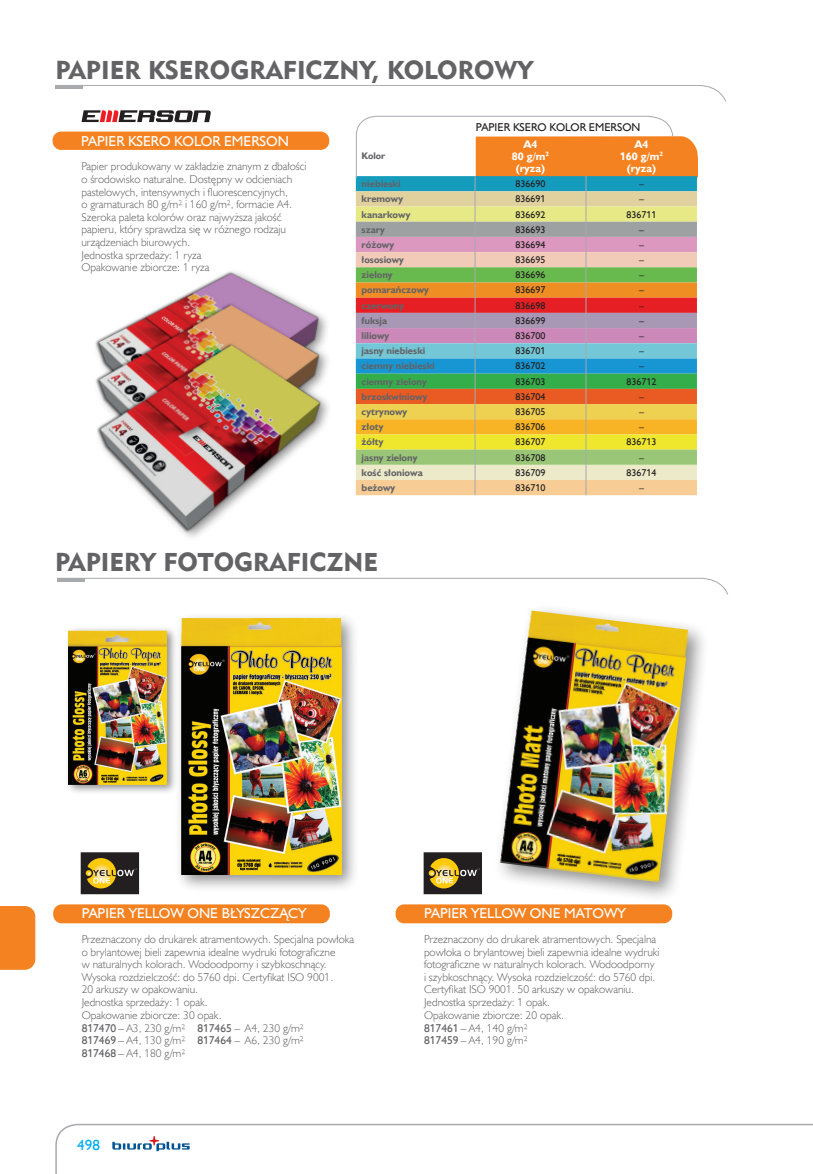
<style>
.page{position:relative;width:813px;height:1174px;background:#fff}
.page>*{position:absolute;margin:0;border:0;box-sizing:border-box;transform-origin:0 0}
.Rozdziały_nie_do_spisu{font:25.65px "Geometric 415 Blk EU";color:#636366}
.t1{font:15px "Humanst 521 EU";color:#00aeef}
.Nazwa_modułu_starego{font:14.4px "Humanst 521 EU";color:#fff}
.Nazwa_modułu_A{font:14.4px "Humanst 521 EU";color:#fff}
.opis_produktów{font:11.4px/12.6px "Humanst 521 Lt EU";color:#636366}
.tabela_-_tytul_-_podpis{font:11.4px "Humanst 521 EU";color:#231f20}
.tabela_-_tytul_-_nazwa_prod{font:700 10.95px "Humanst 521 EU";color:#fff}
.tabela_-_opisy_lewa{font:700 9.9px "Humanst 521 EU";color:#636366}
.tabela-kod_katalogowy{font:9.9px "Humanst 521 EU";color:#231f20}
.tabela_-_opisy_lewa-2{font:700 9.6px "Humanst 521 EU";color:#636366}
.s1{font-family:"Humanst 521 EU"}
</style>
<div class="page">
<div style="left:0;top:906px;width:35px;height:63px;background:#f58220"></div>
<svg style="left:55px;top:1123px;width:757px;height:51px"></svg>
<svg style="left:112px;top:1136px;width:77px;height:15px"></svg>
<svg style="left:55px;top:85px;width:671px;height:17px"></svg>
<hr style="left:55px;top:86px;width:28px;height:3px;background:#a8a9ad">
<svg style="left:56px;top:577px;width:672px;height:18px"></svg>
<hr style="left:57px;top:578px;width:27px;height:3px;background:#a8a9ad">
<svg style="left:355px;top:115px;width:343px;height:380px;background:#c1b287"></svg>
<div style="left:53px;top:132px;width:276px;height:18px;background:#f58220;border-radius:9px"></div>
<svg style="left:81px;top:110px;width:130px;height:12px"></svg>
<img style="left:95px;top:271px;width:234px;height:266px">
<div style="left:81px;top:852px;width:57px;height:41px;background:#231f20"></div>
<div style="left:81px;top:852px;width:57px;height:41px;border:1px solid #231f20"></div>
<svg style="left:86px;top:858px;width:50px;height:30px"></svg>
<div style="left:53px;top:904px;width:277px;height:19px;background:#f58220;border-radius:9px"></div>
<div style="left:424px;top:852px;width:57px;height:41px;background:#231f20"></div>
<div style="left:424px;top:852px;width:57px;height:41px;border:1px solid #231f20"></div>
<svg style="left:428px;top:858px;width:51px;height:30px"></svg>
<div style="left:395px;top:904px;width:277px;height:19px;background:#f58220;border-radius:9px"></div>
<div style="left:174px;top:612px;width:186px;height:280px;background:#231f20;opacity:.5"></div>
<img style="left:181px;top:618px;width:160px;height:256px">
<div style="left:493px;top:603px;width:216px;height:300px;background:#231f20;opacity:.5"></div>
<img style="left:500px;top:610px;width:189px;height:272px">
<div style="left:65px;top:626px;width:113px;height:169px;background:#231f20;opacity:.5"></div>
<img style="left:69px;top:630px;width:98px;height:154px">
<p class="Rozdziały_nie_do_spisu" style="left:55px;top:54px;width:479px">PAPIER KSEROGRAFICZNY, KOLOROWY</p>
<p class="Nazwa_modułu_A" style="left:81px;top:132px;width:209px">PAPIER KSERO KOLOR EMERSON</p>
<p class="opis_produktów" style="left:81px;top:160px;width:226px">Papier produkowany w zakładzie znanym z dbałości o środowisko naturalne. Dostępny w odcieniach pastelowych, intensywnych i fluorescencyjnych,<br>o gramaturach 80 g/m² i 160 g/m², formacie A4.<br>Szeroka paleta kolorów oraz najwyższa jakość papieru, który sprawdza się w różnego rodzaju urządzeniach biurowych.</p>
<p class="opis_produktów" style="left:81px;top:248px;width:122px">Jednostka sprzedaży: 1 ryza</p>
<p class="opis_produktów" style="left:81px;top:261px;width:130px">Opakowanie zbiorcze: 1 ryza</p>
<p class="tabela_-_opisy_lewa-2" style="left:361px;top:150px;width:25px">Kolor</p>
<p class="tabela_-_tytul_-_podpis" style="left:475px;top:120px;width:166px">PAPIER KSERO KOLOR EMERSON</p>
<p class="tabela_-_tytul_-_nazwa_prod" style="left:523px;top:137px;width:15px">A4</p>
<p class="tabela_-_tytul_-_nazwa_prod" style="left:511px;top:149px;width:39px">80 g/m<sup>2</sup></p>
<p class="tabela_-_tytul_-_nazwa_prod" style="left:515px;top:161px;width:31px">(ryza)</p>
<p class="tabela_-_tytul_-_nazwa_prod" style="left:634px;top:137px;width:15px">A4</p>
<p class="tabela_-_tytul_-_nazwa_prod" style="left:619px;top:149px;width:45px">160 g/m<sup>2</sup></p>
<p class="tabela_-_tytul_-_nazwa_prod" style="left:626px;top:161px;width:31px">(ryza)</p>
<p class="tabela_-_opisy_lewa" style="left:361px;top:178px;width:40px">niebieski</p>
<p class="tabela-kod_katalogowy" style="left:515px;top:178px;width:31px">836690</p>
<p class="tabela-kod_katalogowy" style="left:638px;top:178px;width:6px">–</p>
<p class="tabela_-_opisy_lewa" style="left:361px;top:193px;width:43px">kremowy</p>
<p class="tabela-kod_katalogowy" style="left:515px;top:193px;width:31px">836691</p>
<p class="tabela-kod_katalogowy" style="left:638px;top:193px;width:6px">–</p>
<p class="tabela_-_opisy_lewa" style="left:361px;top:208px;width:50px">kanarkowy</p>
<p class="tabela-kod_katalogowy" style="left:515px;top:208px;width:31px">836692</p>
<p class="tabela-kod_katalogowy" style="left:626px;top:208px;width:31px">836711</p>
<p class="tabela_-_opisy_lewa" style="left:361px;top:223px;width:25px">szary</p>
<p class="tabela-kod_katalogowy" style="left:515px;top:223px;width:31px">836693</p>
<p class="tabela-kod_katalogowy" style="left:638px;top:223px;width:6px">–</p>
<p class="tabela_-_opisy_lewa" style="left:361px;top:238px;width:34px">różowy</p>
<p class="tabela-kod_katalogowy" style="left:515px;top:238px;width:31px">836694</p>
<p class="tabela-kod_katalogowy" style="left:638px;top:238px;width:6px">–</p>
<p class="tabela_-_opisy_lewa" style="left:361px;top:253px;width:44px">łososiowy</p>
<p class="tabela-kod_katalogowy" style="left:515px;top:254px;width:31px">836695</p>
<p class="tabela-kod_katalogowy" style="left:638px;top:254px;width:6px">–</p>
<p class="tabela_-_opisy_lewa" style="left:361px;top:269px;width:33px">zielony</p>
<p class="tabela-kod_katalogowy" style="left:515px;top:269px;width:31px">836696</p>
<p class="tabela-kod_katalogowy" style="left:638px;top:269px;width:6px">–</p>
<p class="tabela_-_opisy_lewa" style="left:361px;top:284px;width:69px">pomarańczowy</p>
<p class="tabela-kod_katalogowy" style="left:515px;top:284px;width:31px">836697</p>
<p class="tabela-kod_katalogowy" style="left:638px;top:284px;width:6px">–</p>
<p class="tabela_-_opisy_lewa" style="left:361px;top:299px;width:44px">czerwony</p>
<p class="tabela-kod_katalogowy" style="left:515px;top:299px;width:31px">836698</p>
<p class="tabela-kod_katalogowy" style="left:638px;top:299px;width:6px">–</p>
<p class="tabela_-_opisy_lewa" style="left:361px;top:314px;width:27px">fuksja</p>
<p class="tabela-kod_katalogowy" style="left:515px;top:314px;width:31px">836699</p>
<p class="tabela-kod_katalogowy" style="left:638px;top:314px;width:6px">–</p>
<p class="tabela_-_opisy_lewa" style="left:361px;top:329px;width:29px">liliowy</p>
<p class="tabela-kod_katalogowy" style="left:515px;top:329px;width:31px">836700</p>
<p class="tabela-kod_katalogowy" style="left:638px;top:329px;width:6px">–</p>
<p class="tabela_-_opisy_lewa" style="left:361px;top:345px;width:65px">jasny niebieski</p>
<p class="tabela-kod_katalogowy" style="left:515px;top:345px;width:31px">836701</p>
<p class="tabela-kod_katalogowy" style="left:638px;top:345px;width:6px">–</p>
<p class="tabela_-_opisy_lewa" style="left:361px;top:360px;width:74px">ciemny niebieski</p>
<p class="tabela-kod_katalogowy" style="left:515px;top:360px;width:31px">836702</p>
<p class="tabela-kod_katalogowy" style="left:638px;top:360px;width:6px">–</p>
<p class="tabela_-_opisy_lewa" style="left:361px;top:375px;width:67px">ciemny zielony</p>
<p class="tabela-kod_katalogowy" style="left:515px;top:375px;width:31px">836703</p>
<p class="tabela-kod_katalogowy" style="left:626px;top:375px;width:31px">836712</p>
<p class="tabela_-_opisy_lewa" style="left:361px;top:390px;width:67px">brzoskwiniowy</p>
<p class="tabela-kod_katalogowy" style="left:515px;top:390px;width:31px">836704</p>
<p class="tabela-kod_katalogowy" style="left:638px;top:390px;width:6px">–</p>
<p class="tabela_-_opisy_lewa" style="left:361px;top:405px;width:47px">cytrynowy</p>
<p class="tabela-kod_katalogowy" style="left:515px;top:405px;width:31px">836705</p>
<p class="tabela-kod_katalogowy" style="left:638px;top:405px;width:6px">–</p>
<p class="tabela_-_opisy_lewa" style="left:361px;top:421px;width:23px">złoty</p>
<p class="tabela-kod_katalogowy" style="left:515px;top:421px;width:31px">836706</p>
<p class="tabela-kod_katalogowy" style="left:638px;top:421px;width:6px">–</p>
<p class="tabela_-_opisy_lewa" style="left:361px;top:436px;width:23px">żółty</p>
<p class="tabela-kod_katalogowy" style="left:515px;top:436px;width:31px">836707</p>
<p class="tabela-kod_katalogowy" style="left:626px;top:436px;width:31px">836713</p>
<p class="tabela_-_opisy_lewa" style="left:361px;top:451px;width:57px">jasny zielony</p>
<p class="tabela-kod_katalogowy" style="left:515px;top:451px;width:31px">836708</p>
<p class="tabela-kod_katalogowy" style="left:638px;top:451px;width:6px">–</p>
<p class="tabela_-_opisy_lewa" style="left:361px;top:466px;width:63px">kość słoniowa</p>
<p class="tabela-kod_katalogowy" style="left:515px;top:466px;width:31px">836709</p>
<p class="tabela-kod_katalogowy" style="left:626px;top:466px;width:31px">836714</p>
<p class="tabela_-_opisy_lewa" style="left:361px;top:481px;width:35px">beżowy</p>
<p class="tabela-kod_katalogowy" style="left:515px;top:481px;width:31px">836710</p>
<p class="tabela-kod_katalogowy" style="left:638px;top:481px;width:6px">–</p>
<h1 class="Rozdziały_nie_do_spisu" style="left:55px;top:546px;width:324px">PAPIERY FOTOGRAFICZNE</h1>
<p class="Nazwa_modułu_starego" style="left:82px;top:904px;width:226px">PAPIER YELLOW ONE BŁYSZCZĄCY</p>
<p class="opis_produktów" style="left:82px;top:932px;width:274px">Przeznaczony do drukarek atramentowych. Specjalna powłoka o brylantowej bieli zapewnia idealne wydruki fotograficzne<br>w naturalnych kolorach. Wodoodporny i szybkoschnący.<br>Wysoka rozdzielczość: do 5760 dpi. Certyfikat ISO 9001.</p>
<p class="opis_produktów" style="left:82px;top:983px;width:118px">20 arkuszy w opakowaniu.</p>
<p class="opis_produktów" style="left:82px;top:995px;width:127px">Jednostka sprzedaży: 1 opak.</p>
<p class="opis_produktów" style="left:82px;top:1008px;width:141px">Opakowanie zbiorcze: 30 opak.</p>
<p class="opis_produktów" style="left:82px;top:1021px;width:105px"><span class="s1">817470</span> – A3, 230 g/m²</p>
<p class="opis_produktów" style="left:197px;top:1021px;width:108px"><span class="s1">817465</span> – A4, 230 g/m²</p>
<p class="opis_produktów" style="left:82px;top:1034px;width:105px"><span class="s1">817469</span> – A4, 130 g/m²</p>
<p class="opis_produktów" style="left:197px;top:1034px;width:108px"><span class="s1">817464</span> – A6, 230 g/m²</p>
<p class="opis_produktów" style="left:82px;top:1047px;width:105px"><span class="s1">817468</span> – A4, 180 g/m²</p>
<h2 class="t1" style="left:77px;top:1135px;width:24px">498</h2>
<p class="Nazwa_modułu_starego" style="left:424px;top:904px;width:203px">PAPIER YELLOW ONE MATOWY</p>
<p class="opis_produktów" style="left:424px;top:932px;width:237px">Przeznaczony do drukarek atramentowych. Specjalna powłoka o brylantowej bieli zapewnia idealne wydruki fotograficzne w naturalnych kolorach. Wodoodporny<br>i szybkoschnący. Wysoka rozdzielczość: do 5760 dpi.<br>Certyfikat ISO 9001. 50 arkuszy w opakowaniu.</p>
<p class="opis_produktów" style="left:424px;top:995px;width:127px">Jednostka sprzedaży: 1 opak.</p>
<p class="opis_produktów" style="left:424px;top:1008px;width:141px">Opakowanie zbiorcze: 20 opak.</p>
<p class="opis_produktów" style="left:424px;top:1021px;width:105px"><span class="s1">817461</span> – A4, 140 g/m²</p>
<p class="opis_produktów" style="left:424px;top:1034px;width:105px"><span class="s1">817459</span> – A4, 190 g/m²</p>
</div>
